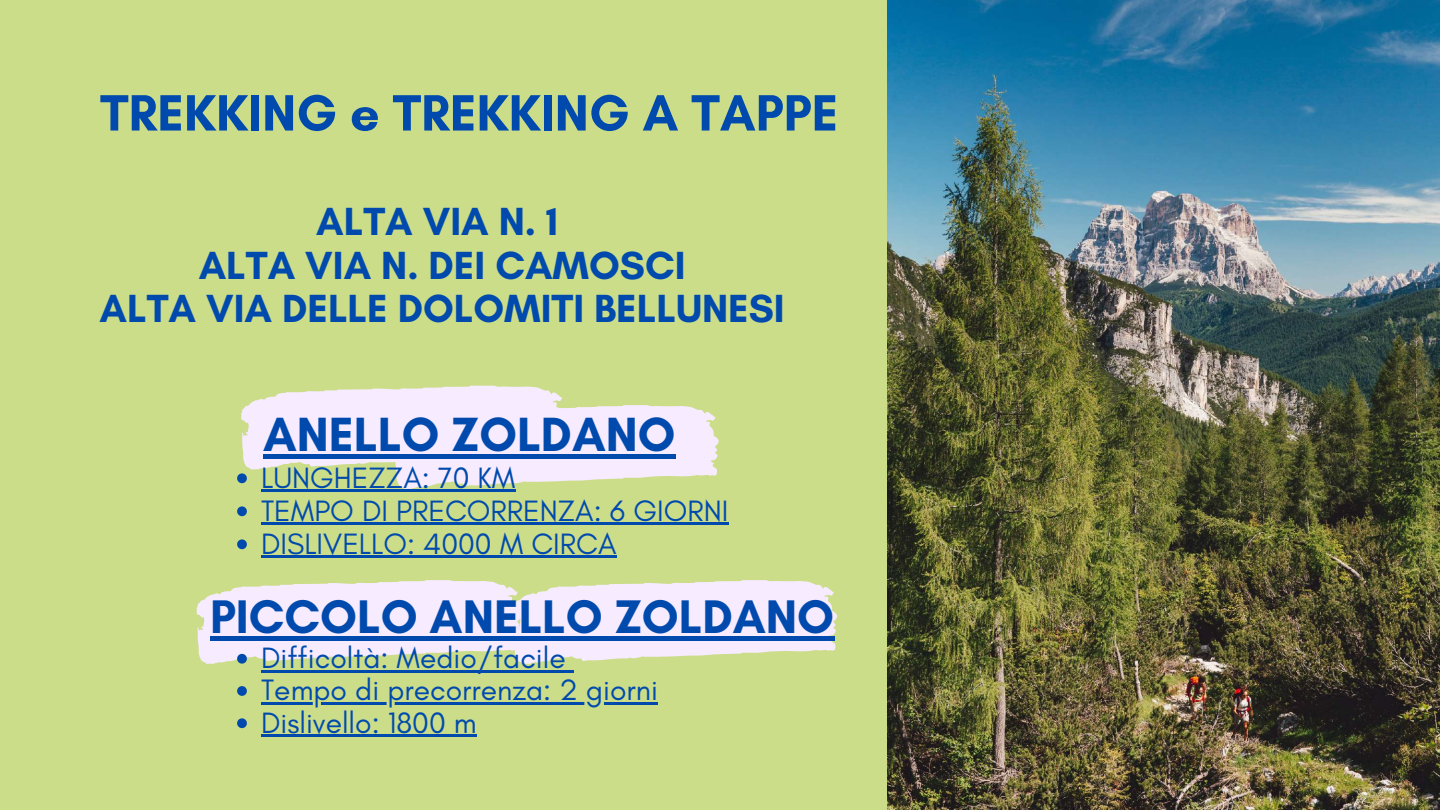
<style>
.page{position:relative;width:1440px;height:810px;background:#ccdd8a}
.page>*{position:absolute;margin:0;border:0;box-sizing:border-box;transform-origin:0 0}
.t1{font:700 52px "Glacial Indifference";color:#004aad}
.t2{font:700 48.9px "Glacial Indifference";color:#004aad}
.t3{font:700 48px "Glacial Indifference";color:#004aad}
.t4{font:700 40px/43.5px "Glacial Indifference";color:#004aad;text-align:center}
.t5{font:30px/33px "Glacial Indifference";color:#004aad}
</style>
<div class="page">
<img style="left:887px;top:0;width:553px;height:810px">
<svg style="left:237px;top:386px;width:482px;height:103px"></svg>
<hr style="left:261px;top:489px;width:254px;height:3px;background:#004aad">
<svg style="left:237px;top:506px;width:10px;height:10px"></svg>
<hr style="left:261px;top:522px;width:467px;height:3px;background:#004aad">
<svg style="left:237px;top:539px;width:10px;height:10px"></svg>
<hr style="left:261px;top:555px;width:356px;height:3px;background:#004aad">
<hr style="left:263px;top:454px;width:412px;height:4px;background:#004aad">
<svg style="left:196px;top:580px;width:642px;height:84px"></svg>
<hr style="left:261px;top:670px;width:305px;height:3px;background:#004aad">
<svg style="left:566px;top:670px;width:8px;height:3px"></svg>
<svg style="left:237px;top:686px;width:10px;height:10px"></svg>
<hr style="left:261px;top:702px;width:397px;height:3px;background:#004aad">
<svg style="left:237px;top:718px;width:10px;height:10px"></svg>
<hr style="left:261px;top:734px;width:216px;height:3px;background:#004aad">
<hr style="left:210px;top:636px;width:624px;height:4px;background:#004aad">
<h1 class="t1" style="left:100px;top:81px;width:740px">TREKKING e TREKKING A TAPPE</h1>
<h3 class="t4" style="left:100px;top:199px;width:687px">ALTA VIA N. 1<br>ALTA VIA N. DEI CAMOSCI<br>ALTA VIA DELLE DOLOMITI BELLUNESI</h3>
<h2 class="t2" style="left:263px;top:404px;width:414px">ANELLO ZOLDANO</h2>
<p class="t5" style="left:261px;top:461px;width:469px">LUNGHEZZA: 70 KM<br>TEMPO DI PRECORRENZA: 6 GIORNI<br>DISLIVELLO: 4000 M CIRCA</p>
<h3 class="t3" style="left:210px;top:587px;width:626px">PICCOLO ANELLO ZOLDANO</h3>
<p class="t5" style="left:261px;top:642px;width:398px;line-height:32.2px">Difficoltà: Medio/facile<br>Tempo di precorrenza: 2 giorni<br>Dislivello: 1800 m</p>
</div>
